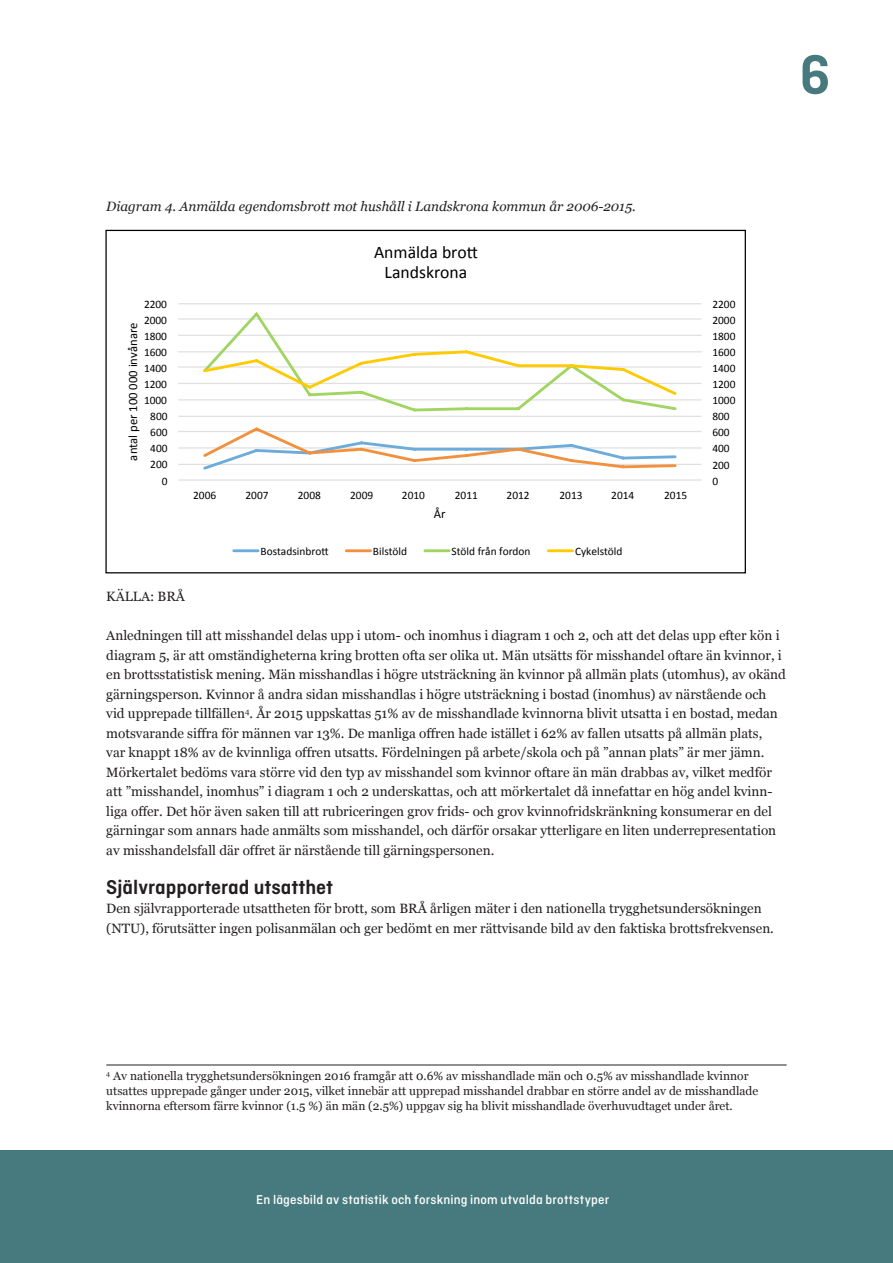
<style>
.page{position:relative;width:893px;height:1263px;background:#fff}
.page>*{position:absolute;margin:0;border:0;box-sizing:border-box;transform-origin:0 0}
.t1{font:600 58.2px "Ciutadella";color:#477a7e}
.bröd{font:600 21px "Ciutadella";color:#231f20}
.t2{font:17.7px/20.2px "Calibri";color:#000;text-align:center}
.bröd-2{font:13.5px/19.5px "Georgia";color:#231f20}
.bröd-3{font:italic 13.5px "Georgia";color:#231f20}
.t3{font:500 13.5px "Ciutadella";letter-spacing:.01em;color:#fff}
.t4{font:12.6px "Calibri";color:#000}
.bröd-4{font:12px/15px "Georgia";color:#231f20}
.t5{font:11.4px "Calibri";color:#000}
</style>
<div class="page">
<div style="left:0;top:1150px;width:893px;height:113px;background:#477a7e"></div>
<hr style="left:106px;top:1064px;width:681px;height:1px;background:#231f20">
<hr style="left:178px;top:464px;width:524px;height:1px;background:#e0e0e0">
<hr style="left:178px;top:447px;width:524px;height:2px;background:#e0e0e0">
<hr style="left:178px;top:431px;width:524px;height:1px;background:#e0e0e0">
<hr style="left:178px;top:416px;width:524px;height:1px;background:#e0e0e0">
<hr style="left:178px;top:399px;width:524px;height:1px;background:#e0e0e0">
<hr style="left:178px;top:383px;width:524px;height:1px;background:#e0e0e0">
<hr style="left:178px;top:366px;width:524px;height:2px;background:#e0e0e0">
<hr style="left:178px;top:351px;width:524px;height:1px;background:#e0e0e0">
<hr style="left:178px;top:335px;width:524px;height:1px;background:#e0e0e0">
<hr style="left:178px;top:318px;width:524px;height:2px;background:#e0e0e0">
<hr style="left:178px;top:303px;width:524px;height:1px;background:#e0e0e0">
<hr style="left:179px;top:479px;width:523px;height:2px;background:#e0e0e0">
<svg style="left:201px;top:427px;width:477px;height:43px"></svg>
<svg style="left:201px;top:312px;width:477px;height:100px"></svg>
<svg style="left:201px;top:348px;width:478px;height:49px"></svg>
<hr style="left:234px;top:549px;width:24px;height:3px;background:#6cacdc">
<hr style="left:346px;top:549px;width:25px;height:3px;background:#f2903e">
<hr style="left:425px;top:549px;width:24px;height:3px;background:#a1d562">
<hr style="left:548px;top:549px;width:25px;height:3px;background:#ffca00">
<h1 class="t1" style="left:799px;top:41px;width:33px">6</h1>
<p class="bröd-3" style="left:106px;top:199px;width:531px">Diagram 4. Anmälda egendomsbrott mot hushåll i Landskrona kommun år 2006-2015.</p>
<p class="t2" style="left:374px;top:242px;width:106px">Anmälda bro=<br>Landskrona</p>
<p class="t5" style="left:144px;top:297px;width:25px">2200</p>
<p class="t5" style="left:712px;top:297px;width:25px">2200</p>
<p class="t5" style="left:144px;top:313px;width:25px">2000</p>
<p class="t4" style="left:125px;top:460px;width:139px;rotate:-90deg">antal per 100 000 invånare</p>
<p class="t5" style="left:144px;top:329px;width:25px">1800</p>
<p class="t5" style="left:144px;top:345px;width:25px">1600</p>
<p class="t5" style="left:144px;top:361px;width:25px">1400</p>
<p class="t5" style="left:144px;top:377px;width:25px">1200</p>
<p class="t5" style="left:144px;top:393px;width:25px">1000</p>
<p class="t5" style="left:150px;top:409px;width:19px">800</p>
<p class="t5" style="left:150px;top:425px;width:19px">600</p>
<p class="t5" style="left:150px;top:441px;width:19px">400</p>
<p class="t5" style="left:150px;top:457px;width:19px">200</p>
<p class="t5" style="left:712px;top:313px;width:25px">2000</p>
<p class="t5" style="left:712px;top:329px;width:25px">1800</p>
<p class="t5" style="left:712px;top:345px;width:25px">1600</p>
<p class="t5" style="left:712px;top:361px;width:25px">1400</p>
<p class="t5" style="left:712px;top:377px;width:25px">1200</p>
<p class="t5" style="left:712px;top:393px;width:25px">1000</p>
<p class="t5" style="left:712px;top:409px;width:19px">800</p>
<p class="t5" style="left:712px;top:425px;width:19px">600</p>
<p class="t5" style="left:712px;top:441px;width:19px">400</p>
<p class="t5" style="left:712px;top:457px;width:19px">200</p>
<p class="t5" style="left:162px;top:474px;width:7px">0</p>
<p class="t5" style="left:712px;top:474px;width:7px">0</p>
<p class="t5" style="left:193px;top:488px;width:25px">2006</p>
<p class="t5" style="left:246px;top:488px;width:25px">2007</p>
<p class="t5" style="left:298px;top:488px;width:25px">2008</p>
<p class="t5" style="left:350px;top:488px;width:25px">2009</p>
<p class="t5" style="left:402px;top:488px;width:25px">2010</p>
<p class="t5" style="left:455px;top:488px;width:25px">2011</p>
<p class="t5" style="left:507px;top:488px;width:25px">2012</p>
<p class="t5" style="left:559px;top:488px;width:25px">2013</p>
<p class="t5" style="left:611px;top:488px;width:25px">2014</p>
<p class="t5" style="left:664px;top:488px;width:25px">2015</p>
<p class="t4" style="left:434px;top:506px;width:13px">År</p>
<p class="t5" style="left:260px;top:544px;width:70px">Bostadsinbro=</p>
<p class="t5" style="left:373px;top:544px;width:36px">Bilstöld</p>
<p class="t5" style="left:452px;top:544px;width:81px">Stöld från fordon</p>
<p class="t5" style="left:575px;top:544px;width:49px">Cykelstöld</p>
<p class="bröd-2" style="left:106px;top:587px;width:80px">KÄLLA: BRÅ</p>
<p class="bröd-2" style="left:106px;top:626px;width:681px">Anledningen till att misshandel delas upp i utom- och inomhus i diagram 1 och 2, och att det delas upp efter kön i diagram 5, är att omständigheterna kring brotten ofta ser olika ut. Män utsätts för misshandel oftare än kvinnor, i en brottsstatistisk mening. Män misshandlas i högre utsträckning än kvinnor på allmän plats (utomhus), av okänd gärningsperson. Kvinnor å andra sidan misshandlas i högre utsträckning i bostad (inomhus) av närstående och vid upprepade tillfällen<sup>4</sup>. År 2015 uppskattas 51% av de misshandlade kvinnorna blivit utsatta i en bostad, medan motsvarande siffra för männen var 13%. De manliga offren hade istället i 62% av fallen utsatts på allmän plats,<br>var knappt 18% av de kvinnliga offren utsatts. Fördelningen på arbete/skola och på ”annan plats” är mer jämn.<br>Mörkertalet bedöms vara större vid den typ av misshandel som kvinnor oftare än män drabbas av, vilket medför att ”misshandel, inomhus” i diagram 1 och 2 underskattas, och att mörkertalet då innefattar en hög andel kvinn&shy;liga offer. Det hör även saken till att rubriceringen grov frids- och grov kvinnofridskränkning konsumerar en del gärningar som annars hade anmälts som misshandel, och därför orsakar ytterligare en liten underrepresentation av misshandelsfall där offret är närstående till gärningspersonen.</p>
<p class="bröd" style="left:106px;top:875px;width:228px">Självrapporterad utsatthet</p>
<p class="bröd-2" style="left:106px;top:899px;width:669px">Den självrapporterade utsattheten för brott, som BRÅ årligen mäter i den nationella trygghetsundersökningen (NTU), förutsätter ingen polisanmälan och ger bedömt en mer rättvisande bild av den faktiska brottsfrekvensen.</p>
<p class="bröd-4" style="left:106px;top:1069px;width:653px"><sup>4</sup> Av nationella trygghetsundersökningen 2016 framgår att 0.6% av misshandlade män och 0.5% av misshandlade kvinnor utsattes upprepade gånger under 2015, vilket innebär att upprepad misshandel drabbar en större andel av de misshandlade kvinnorna eftersom färre kvinnor (1.5 %) än män (2.5%) uppgav sig ha blivit misshandlade överhuvudtaget under året.</p>
<p class="t3" style="left:256px;top:1192px;width:355px">En lägesbild av statistik och forskning inom utvalda brottstyper</p>
</div>
